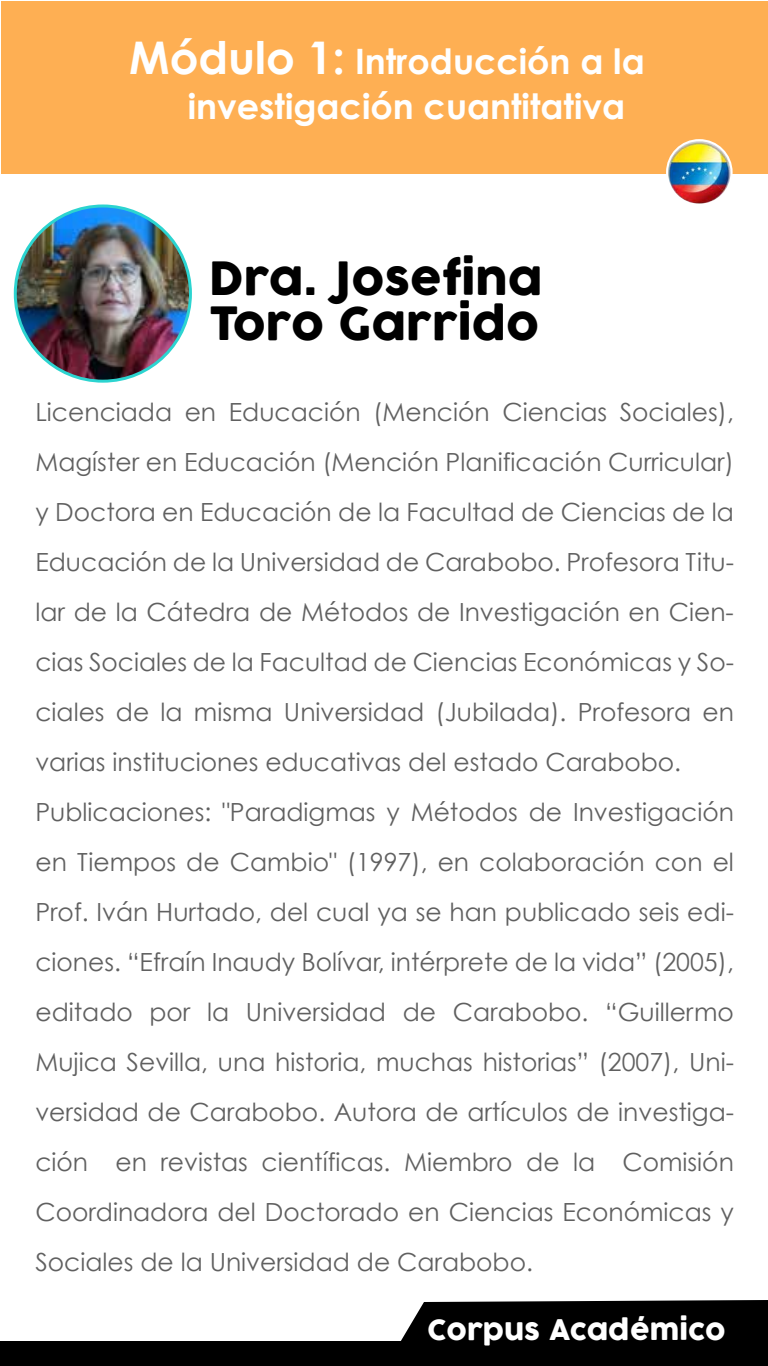
<style>
.page{position:relative;width:768px;height:1366px;background:#fff}
.page>*{position:absolute;margin:0;border:0;box-sizing:border-box;transform-origin:0 0}
.t1{font:44.8px/45px "Cocogoose";color:#000}
.t2{font:700 35px/45px "Century Gothic";color:#fff}
.t3{font:27.8px "Cocogoose";color:#fff}
.t4{font:25px/50px "Century Gothic";color:#606060}
.s1{font-size:45px}
</style>
<div class="page">
<div style="left:401px;top:1300px;width:367px;height:66px;background:#000"></div>
<div style="left:0;top:1341px;width:421px;height:25px;background:#000"></div>
<div style="left:1px;top:2px;width:767px;height:172px;background:#feaf53"></div>
<img style="left:15px;top:206px;width:175px;height:175px;border-radius:88px">
<img style="left:667px;top:140px;width:65px;height:65px;border-radius:32px">
<div style="left:666px;top:139px;width:67px;height:67px;border:2px solid #fff;border-radius:50%"></div>
<h2 class="t2" style="left:188px;top:38px;width:459px;text-indent:-59px"><span class="s1">Módulo 1:</span> Introducción a la investigación cuantitativa</h2>
<h1 class="t1" style="left:209px;top:258px;width:335px">Dra. Josefina<br>Toro Garrido</h1>
<p class="t4" style="left:35px;top:387px;width:700px">Licenciada en Educación (Mención Ciencias Sociales), Magíster en Educación (Mención Planificación Curricular) y Doctora en Educación de la Facultad de Ciencias de la Educación de la Universidad de Carabobo. Profesora Titu&shy;lar de la Cátedra de Métodos de Investigación en Cien&shy;cias Sociales de la Facultad de Ciencias Económicas y So&shy;ciales de la misma Universidad (Jubilada). Profesora en varias instituciones educativas del estado Carabobo.<br>Publicaciones: "Paradigmas y Métodos de Investigación en Tiempos de Cambio" (1997), en colaboración con el Prof. Iván Hurtado, del cual ya se han publicado seis edi&shy;ciones. “Efraín Inaudy Bolívar, intérprete de la vida” (2005), editado por la Universidad de Carabobo. “Guillermo Mujica Sevilla, una historia, muchas historias” (2007), Uni&shy;versidad de Carabobo. Autora de artículos de investiga&shy;ción en revistas científicas. Miembro de la Comisión Coordinadora del Doctorado en Ciencias Económicas y Sociales de la Universidad de Carabobo.</p>
<p class="t3" style="left:427px;top:1311px;width:300px">Corpus Académico</p>
</div>
